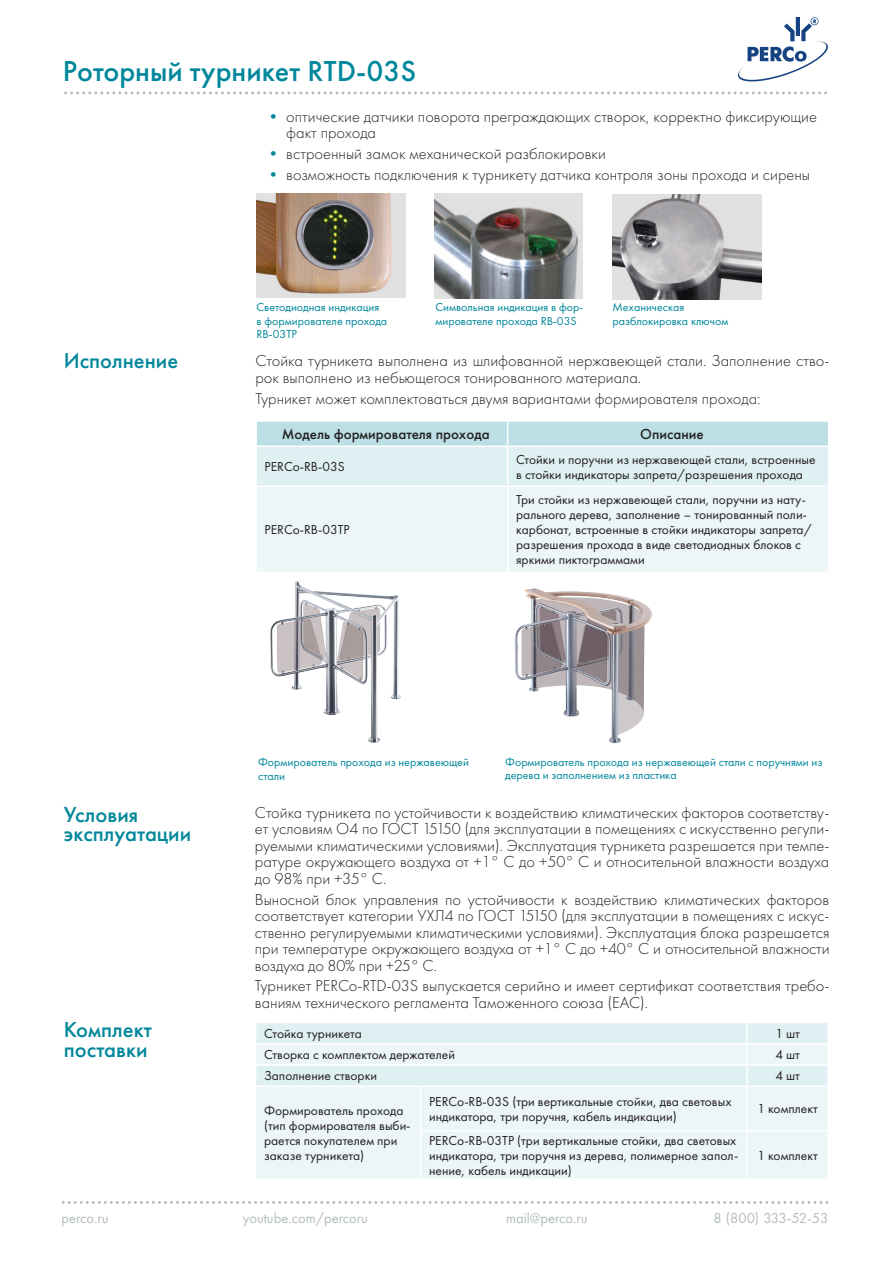
<style>
.page{position:relative;width:893px;height:1263px;background:#fff}
.page>*{position:absolute;margin:0;border:0;box-sizing:border-box;transform-origin:0 0}
.ТОЗ_Заголовок_раздел{font:500 30px "Futura New";color:#00879b}
.ТОЗ_заголовки_в_текс{font:500 22.5px/19.5px "Futura New";color:#00879b}
.Основной_текст_Futur{font:300 16.5px/16.5px "Futura New";color:#231f20}
.t1{font:15px "Futura New";color:#b3bbbe}
.Таблица__заголовок{font:500 15px "Futura New";color:#231f20}
.t2{font:15px "Futura New";letter-spacing:-.025em;color:#b3bbbe}
.Таблица_текст_futura{font:13.5px/15px "Futura New";color:#231f20}
.ТОЗ_подпись_к_картин{font:12px/13.5px "Futura New";color:#00879b}
.s1{font-weight:400;color:#00879b}
</style>
<div class="page">
<svg style="left:66px;top:91px;width:754px;height:3px"></svg>
<svg style="left:63px;top:1201px;width:758px;height:3px"></svg>
<svg style="left:738px;top:18px;width:90px;height:64px"></svg>
<img style="left:434px;top:194px;width:148px;height:104px">
<div style="left:257px;top:487px;width:571px;height:84px;background:#ecf5f7"></div>
<svg style="left:256px;top:421px;width:572px;height:64px;background:#d1e9ed"></svg>
<hr style="left:508px;top:420px;width:321px;height:2px;background:#fff">
<hr style="left:255px;top:446px;width:2px;height:39px;background:#fff">
<hr style="left:257px;top:445px;width:251px;height:2px;background:#fff">
<hr style="left:507px;top:447px;width:1px;height:38px;background:#fff">
<hr style="left:508px;top:445px;width:320px;height:2px;background:#fff">
<hr style="left:507px;top:487px;width:1px;height:84px;background:#fff">
<img style="left:514px;top:588px;width:138px;height:156px">
<img style="left:270px;top:581px;width:131px;height:162px">
<div style="left:256px;top:1087px;width:571px;height:92px;background:#ecf5f7"></div>
<svg style="left:256px;top:1023px;width:572px;height:62px;background:#e4f2f4"></svg>
<hr style="left:827px;top:1066px;width:2px;height:20px;background:#fff">
<hr style="left:747px;top:1064px;width:82px;height:2px;background:#fff">
<hr style="left:420px;top:1087px;width:1px;height:43px;background:#fff">
<hr style="left:746px;top:1087px;width:2px;height:43px;background:#fff">
<hr style="left:420px;top:1131px;width:1px;height:48px;background:#fff">
<hr style="left:420px;top:1130px;width:327px;height:1px;background:#fff">
<hr style="left:746px;top:1131px;width:2px;height:48px;background:#fff">
<hr style="left:747px;top:1130px;width:82px;height:1px;background:#fff">
<img style="left:612px;top:195px;width:149px;height:104px">
<img style="left:256px;top:193px;width:149px;height:105px">
<p class="ТОЗ_Заголовок_раздел" style="left:63px;top:53px;width:355px">Роторный турникет RTD-03S</p>
<p class="Основной_текст_Futur" style="left:286px;top:108px;width:532px;text-indent:-21px"><span class="s1">•</span> оптические датчики поворота преграждающих створок, корректно фиксирующие факт прохода</p>
<p class="Основной_текст_Futur" style="left:265px;top:145px;width:342px"><span class="s1">•</span> встроенный замок механической разблокировки</p>
<p class="Основной_текст_Futur" style="left:265px;top:166px;width:547px"><span class="s1">•</span> возможность подключения к турникету датчика контроля зоны прохода и сирены</p>
<p class="ТОЗ_заголовки_в_текс" style="left:64px;top:351px;width:116px">Исполнение</p>
<p class="ТОЗ_подпись_к_картин" style="left:256px;top:300px;width:132px">Светодиодная индикация в формирователе прохода<br>RB-03TP</p>
<p class="ТОЗ_подпись_к_картин" style="left:435px;top:300px;width:149px">Символьная индикация в фор&shy;мирователе прохода RB-03S</p>
<p class="ТОЗ_подпись_к_картин" style="left:612px;top:300px;width:73px">Механическая</p>
<p class="ТОЗ_подпись_к_картин" style="left:612px;top:314px;width:117px">разблокировка ключом</p>
<p class="Основной_текст_Futur" style="left:255px;top:353px;width:576px">Стойка турникета выполнена из шлифованной нержавеющей стали. Заполнение ство&shy;рок выполнено из небьющегося тонированного материала.</p>
<p class="Основной_текст_Futur" style="left:255px;top:390px;width:507px">Турникет может комплектоваться двумя вариантами формирователя прохода:</p>
<p class="Таблица__заголовок" style="left:282px;top:425px;width:209px">Модель формирователя прохода</p>
<p class="Таблица__заголовок" style="left:640px;top:425px;width:65px">Описание</p>
<p class="Таблица_текст_futura" style="left:265px;top:459px;width:82px">PERCo-RB-03S</p>
<p class="Таблица_текст_futura" style="left:516px;top:452px;width:301px">Стойки и поручни из нержавеющей стали, встроенные в стойки индикаторы запрета/разрешения прохода</p>
<p class="Таблица_текст_futura" style="left:265px;top:522px;width:87px">PERCo-RB-03TP</p>
<p class="Таблица_текст_futura" style="left:516px;top:492px;width:297px">Три стойки из нержавеющей стали, поручни из нату&shy;рального дерева, заполнение – тонированный поли&shy;карбонат, встроенные в стойки индикаторы запрета/ разрешения прохода в виде светодиодных блоков с</p>
<p class="Таблица_текст_futura" style="left:516px;top:552px;width:130px">яркими пиктограммами</p>
<p class="ТОЗ_заголовки_в_текс" style="left:64px;top:805px;width:76px">Условия</p>
<p class="ТОЗ_заголовки_в_текс" style="left:64px;top:824px;width:129px">эксплуатации</p>
<p class="ТОЗ_заголовки_в_текс" style="left:64px;top:1020px;width:90px">Комплект поставки</p>
<p class="ТОЗ_подпись_к_картин" style="left:258px;top:755px;width:212px">Формирователь прохода из нержавеющей стали</p>
<p class="ТОЗ_подпись_к_картин" style="left:505px;top:755px;width:319px">Формирователь прохода из нержавеющей стали с поручнями из дерева и заполнением из пластика</p>
<p class="Основной_текст_Futur" style="left:255px;top:804px;width:576px;text-align:justify">Стойка турникета по устойчивости к воздействию климатических факторов соответству&shy;ет условиям О4 по ГОСТ 15150 (для эксплуатации в помещениях с искусственно регули&shy;руемыми климатическими условиями). Эксплуатация турникета разрешается при темпе&shy;ратуре окружающего воздуха от +1° С до +50° С и относительной влажности воздуха до 98% при +35° С.</p>
<p class="Основной_текст_Futur" style="left:255px;top:891px;width:576px;text-align:justify">Выносной блок управления по устойчивости к воздействию климатических факторов соответствует категории УХЛ4 по ГОСТ 15150 (для эксплуатации в помещениях с искус&shy;ственно регулируемыми климатическими условиями). Эксплуатация блока разрешается при температуре окружающего воздуха от +1° С до +40° С и относительной влажности воздуха до 80% при +25° С.</p>
<p class="Основной_текст_Futur" style="left:255px;top:978px;width:576px">Турникет PERCo-RTD-03S выпускается серийно и имеет сертификат соответствия требо&shy;ваниям технического регламента Таможенного союза (EAC).</p>
<p class="Таблица_текст_futura" style="left:264px;top:1026px;width:99px">Стойка турникета</p>
<p class="Таблица_текст_futura" style="left:775px;top:1026px;width:26px">1 шт</p>
<p class="Таблица_текст_futura" style="left:264px;top:1047px;width:192px">Створка с комплектом держателей</p>
<p class="Таблица_текст_futura" style="left:775px;top:1047px;width:26px">4 шт</p>
<p class="Таблица_текст_futura" style="left:264px;top:1068px;width:114px">Заполнение створки</p>
<p class="Таблица_текст_futura" style="left:775px;top:1068px;width:26px">4 шт</p>
<p class="Таблица_текст_futura" style="left:264px;top:1103px;width:148px">Формирователь прохода (тип формирователя выби&shy;рается покупателем при заказе турникета)</p>
<p class="Таблица_текст_futura" style="left:429px;top:1094px;width:304px">PERCo-RB-03S (три вертикальные стойки, два световых индикатора, три поручня, кабель индикации)</p>
<p class="Таблица_текст_futura" style="left:757px;top:1101px;width:62px">1 комплект</p>
<p class="Таблица_текст_futura" style="left:429px;top:1133px;width:311px">PERCo-RB-03TP (три вертикальные стойки, два световых индикатора, три поручня из дерева, полимерное запол&shy;нение, кабель индикации)</p>
<p class="Таблица_текст_futura" style="left:757px;top:1148px;width:62px">1 комплект</p>
<p class="t1" style="left:62px;top:1209px;width:49px">perco.ru</p>
<p class="t1" style="left:243px;top:1209px;width:127px">youtube.com/percoru</p>
<p class="t1" style="left:506px;top:1209px;width:83px">mail@perco.ru</p>
<p class="t2" style="left:713px;top:1209px;width:116px">8 (800) 333-52-53</p>
</div>
